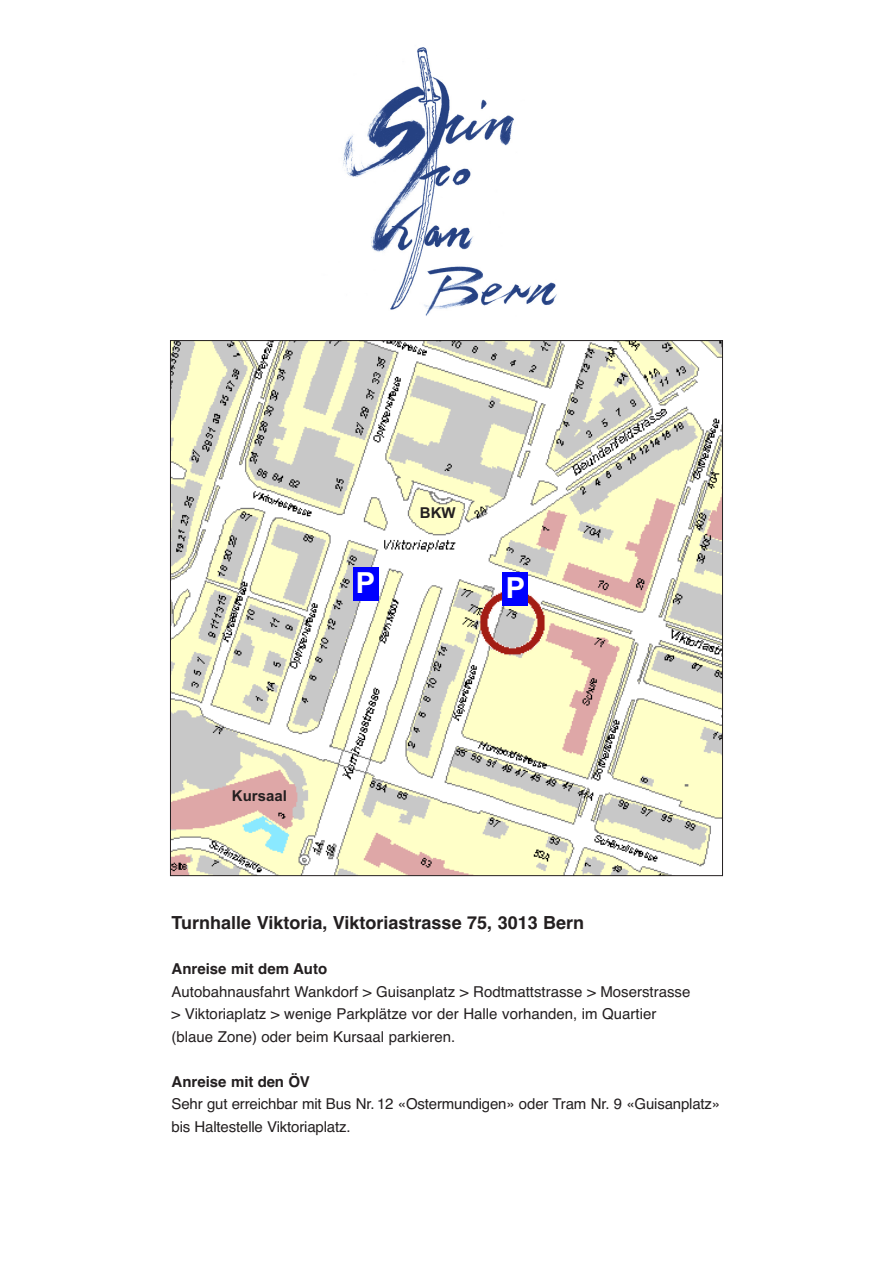
<style>
.page{position:relative;width:893px;height:1263px;background:#fff}
.page>*{position:absolute;margin:0;border:0;box-sizing:border-box;transform-origin:0 0}
.t1{font:700 29.1px "Arial";color:#fff}
.t2{font:700 18px "Helvetica";color:#231f20}
.t3{font:15px/22.5px "Helvetica";color:#231f20}
.t4{font:700 15px "Helvetica";color:#231f20}
.t5{font:700 15px "Arial";color:#231f20}
</style>
<div class="page">
<img style="left:343px;top:47px;width:214px;height:269px">
<img style="left:172px;top:342px;width:549px;height:532px">
<div style="left:353px;top:567px;width:25px;height:34px;background:#00f"></div>
<div style="left:503px;top:572px;width:25px;height:33px;background:#00f"></div>
<p class="t5" style="left:420px;top:504px;width:37px">BKW</p>
<h1 class="t1" style="left:356px;top:566px;width:21px">P</h1>
<h1 class="t1" style="left:506px;top:571px;width:21px">P</h1>
<p class="t5" style="left:232px;top:787px;width:57px">Kursaal</p>
<p class="t2" style="left:172px;top:912px;width:414px">Turnhalle Viktoria, Viktoriastrasse 75, 3013 Bern</p>
<p class="t4" style="left:172px;top:960px;width:157px">Anreise mit dem Auto</p>
<p class="t3" style="left:172px;top:980px;width:520px">Autobahnausfahrt Wankdorf &gt; Guisanplatz &gt; Rodtmattstrasse &gt; Moserstrasse &gt; Viktoriaplatz &gt; wenige Parkplätze vor der Halle vorhanden, im Quartier (blaue Zone) oder beim Kursaal parkieren.</p>
<p class="t4" style="left:172px;top:1073px;width:140px">Anreise mit den ÖV</p>
<p class="t3" style="left:172px;top:1093px;width:550px">Sehr gut erreichbar mit Bus Nr. 12 «Ostermundigen» oder Tram Nr. 9 «Guisanplatz» bis Haltestelle Viktoriaplatz.</p>
</div>
